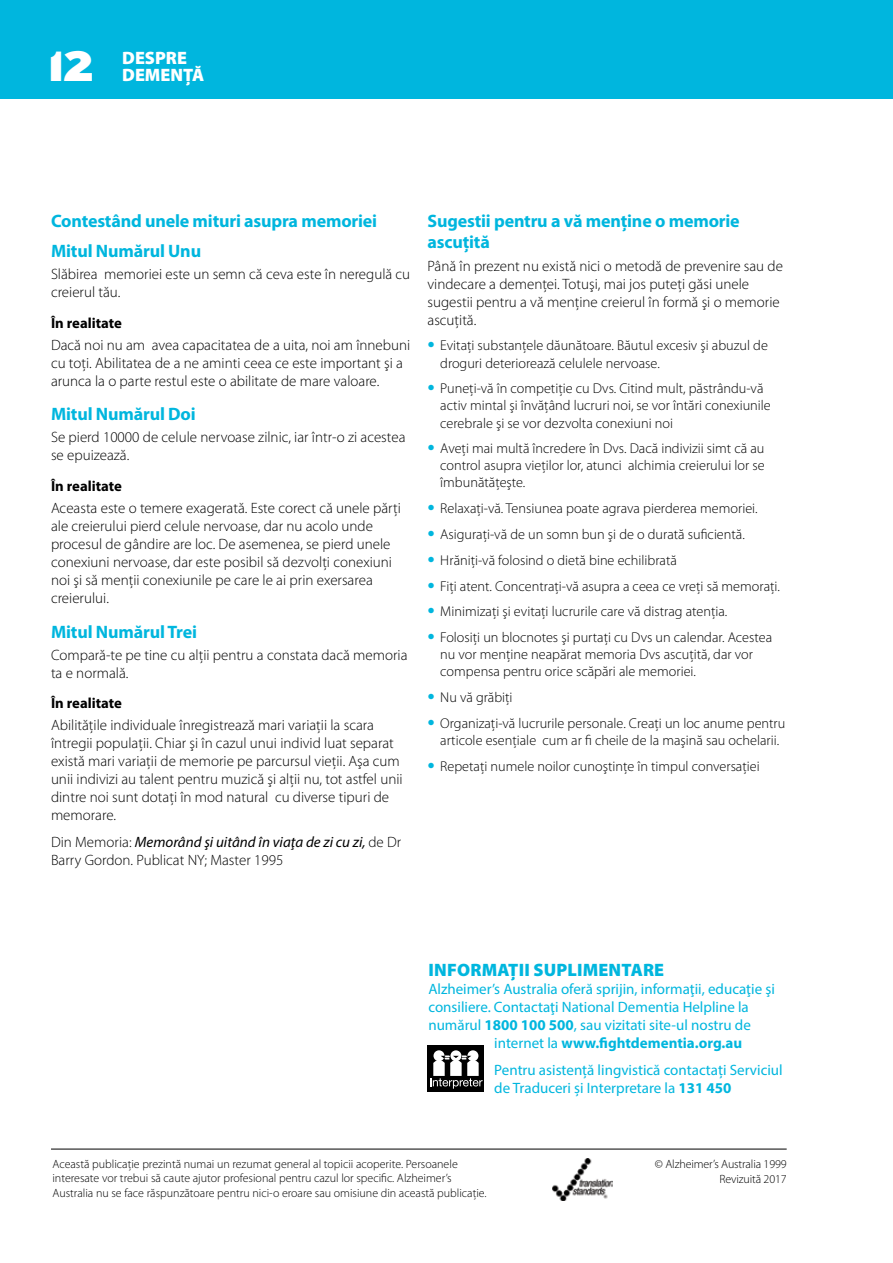
<style>
.page{position:relative;width:893px;height:1263px;background:#fff}
.page>*{position:absolute;margin:0;border:0;box-sizing:border-box;transform-origin:0 0}
.t1{font:900 42px "Augustus";color:#fff}
.t2{font:700 18px/30.2px "Myriad Pro";letter-spacing:-.01em;color:#00b6de}
.t3{font:900 18px "Myriad Pro";letter-spacing:.01em;color:#00b6de}
.t4{font:900 18px/17.2px "Myriad Pro";color:#fff}
.t5{font:300 15px/18px "Myriad Pro";color:#000}
.t6{font:15px/18px "Myriad Pro";color:#00b6de}
.t7{font:700 15px "Myriad Pro";color:#00b6de}
.t8{font:700 14.7px "Myriad Pro";color:#000}
.t9{font:300 14.25px/17.1px "Myriad Pro";color:#000}
.t10{font:300 12px/14.4px "Myriad Pro";color:#000}
.s1{font-weight:400;font-style:italic}
.s2{font-family:"Univers";font-size:15px;color:#00b6de}
.s3{font-weight:700}
.s4{font-weight:400}
</style>
<div class="page">
<hr style="left:51px;top:1149px;width:736px;height:1px;background:#000">
<div style="left:0;top:0;width:893px;height:99px;background:#00b6de"></div>
<div style="left:427px;top:1046px;width:57px;height:46px;background:#000"></div>
<div style="left:467px;top:1050px;width:11px;height:11px;background:#fff;border-radius:50%"></div>
<div style="left:433px;top:1050px;width:11px;height:11px;background:#fff;border-radius:50%"></div>
<div style="left:450px;top:1050px;width:11px;height:11px;background:#fff;border-radius:50%"></div>
<svg style="left:430px;top:1055px;width:53px;height:34px"></svg>
<img style="left:553px;top:1159px;width:60px;height:41px">
<h1 class="t1" style="left:48px;top:41px;width:47px">12</h1>
<p class="t4" style="left:122px;top:48px;width:84px">DESPRE<br>DEMENŢĂ</p>
<p class="t2" style="left:51px;top:205px;width:328px">Contestând unele mituri asupra memoriei<br>Mitul Numărul Unu</p>
<p class="t5" style="left:51px;top:265px;width:361px">Slăbirea memoriei este un semn că ceva este în neregulă cu creierul tău.</p>
<p class="t8" style="left:51px;top:313px;width:73px">În realitate</p>
<p class="t5" style="left:51px;top:336px;width:361px">Dacă noi nu am avea capacitatea de a uita, noi am înnebuni cu toţi. Abilitatea de a ne aminti ceea ce este important şi a arunca la o parte restul este o abilitate de mare valoare.</p>
<p class="t2" style="left:51px;top:398px;width:146px">Mitul Numărul Doi</p>
<p class="t5" style="left:51px;top:428px;width:356px">Se pierd 10000 de celule nervoase zilnic, iar într-o zi acestea se epuizează.</p>
<p class="t8" style="left:51px;top:476px;width:73px">În realitate</p>
<p class="t5" style="left:51px;top:499px;width:351px">Aceasta este o temere exagerată. Este corect că unele părţi ale creierului pierd celule nervoase, dar nu acolo unde procesul de gândire are loc. De asemenea, se pierd unele conexiuni nervoase, dar este posibil să dezvolţi conexiuni noi şi să menţii conexiunile pe care le ai prin exersarea creierului.</p>
<p class="t2" style="left:51px;top:616px;width:147px">Mitul Numărul Trei</p>
<p class="t5" style="left:51px;top:646px;width:358px">Compară-te pe tine cu alţii pentru a constata dacă memoria ta e normală.</p>
<p class="t8" style="left:51px;top:694px;width:73px">În realitate</p>
<p class="t5" style="left:51px;top:716px;width:353px">Abilităţile individuale înregistrează mari variaţii la scara întregii populaţii. Chiar şi în cazul unui individ luat separat există mari variaţii de memorie pe parcursul vieţii. Aşa cum unii indivizi au talent pentru muzică şi alţii nu, tot astfel unii dintre noi sunt dotaţi în mod natural cu diverse tipuri de memorare.</p>
<p class="t5" style="left:51px;top:833px;width:352px">Din Memoria: <span class="s1">Memorând şi uitând în viaţa de zi cu zi,</span> de Dr<br>Barry Gordon. Publicat NY; Master 1995</p>
<p class="t2" style="left:427px;top:209px;width:314px;line-height:21.6px">Sugestii pentru a vă menţine o memorie ascuţită</p>
<p class="t5" style="left:427px;top:257px;width:357px">Până în prezent nu există nici o metodă de prevenire sau de vindecare a demenţei. Totuşi, mai jos puteţi găsi unele sugestii pentru a vă menţine creierul în formă şi o memorie ascuţită.</p>
<p class="t9" style="left:440px;top:337px;width:329px;text-indent:-13px"><span class="s2">•</span> Evitaţi substanţele dăunătoare. Băutul excesiv şi abuzul de droguri deteriorează celulele nervoase.</p>
<p class="t9" style="left:440px;top:380px;width:332px;text-indent:-13px"><span class="s2">•</span> Puneţi-vă în competiţie cu Dvs. Citind mult, păstrându-vă activ mintal şi învăţând lucruri noi, se vor întări conexiunile cerebrale şi se vor dezvolta conexiuni noi</p>
<p class="t9" style="left:440px;top:440px;width:326px;text-align:justify;text-indent:-13px"><span class="s2">•</span> Aveţi mai multă încredere în Dvs. Dacă indivizii simt că au control asupra vieţilor lor, atunci alchimia creierului lor se îmbunătăţeşte.</p>
<p class="t9" style="left:427px;top:500px;width:332px"><span class="s2">•</span> Relaxaţi-vă. Tensiunea poate agrava pierderea memoriei.</p>
<p class="t9" style="left:427px;top:525px;width:319px"><span class="s2">•</span> Asiguraţi-vă de un somn bun şi de o durată suficientă.</p>
<p class="t9" style="left:427px;top:551px;width:251px"><span class="s2">•</span> Hrăniţi-vă folosind o dietă bine echilibrată</p>
<p class="t9" style="left:427px;top:577px;width:354px"><span class="s2">•</span> Fiţi atent. Concentraţi-vă asupra a ceea ce vreţi să memoraţi.</p>
<p class="t9" style="left:427px;top:603px;width:301px"><span class="s2">•</span> Minimizaţi şi evitaţi lucrurile care vă distrag atenţia.</p>
<p class="t9" style="left:440px;top:629px;width:333px;text-indent:-13px"><span class="s2">•</span> Folosiţi un blocnotes şi purtaţi cu Dvs un calendar. Acestea nu vor menţine neapărat memoria Dvs ascuţită, dar vor compensa pentru orice scăpări ale memoriei.</p>
<p class="t9" style="left:427px;top:688px;width:87px"><span class="s2">•</span> Nu vă grăbiţi</p>
<p class="t9" style="left:427px;top:714px;width:359px;text-align:center"><span class="s2">•</span> Organizaţi-vă lucrurile personale. Creați un loc anume pentru articole esențiale cum ar fi cheile de la maşină sau ochelarii.</p>
<p class="t9" style="left:427px;top:757px;width:334px"><span class="s2">•</span> Repetaţi numele noilor cunoştinţe în timpul conversaţiei</p>
<p class="t3" style="left:429px;top:958px;width:237px">INFORMAŢII SUPLIMENTARE</p>
<p class="t6" style="left:428px;top:980px;width:348px">Alzheimer’s Australia oferă sprijin, informaţii, educaţie şi</p>
<p class="t6" style="left:428px;top:998px;width:322px">consiliere. Contactaţi National Dementia Helpline la</p>
<p class="t6" style="left:428px;top:1016px;width:324px">numărul <span class="s3">1800 100 500</span>, sau vizitati site-ul nostru de</p>
<p class="t7" style="left:494px;top:1033px;width:249px"><span class="s4">internet la</span> www.fightdementia.org.au</p>
<p class="t6" style="left:494px;top:1060px;width:290px">Pentru asistență lingvistică contactați Serviciul de Traduceri și Interpretare la <span class="s3">131 450</span></p>
<p class="t10" style="left:52px;top:1156px;width:436px">Această publicație prezintă numai un rezumat general al topicii acoperite. Persoanele interesate vor trebui să caute ajutor profesional pentru cazul lor specific. Alzheimer’s<br>Australia nu se face răspunzătoare pentru nici-o eroare sau omisiune din această publicație.</p>
<p class="t10" style="left:655px;top:1156px;width:133px;line-height:15px;text-align:right">© Alzheimer’s Australia 1999<br>Revizuită 2017</p>
</div>
